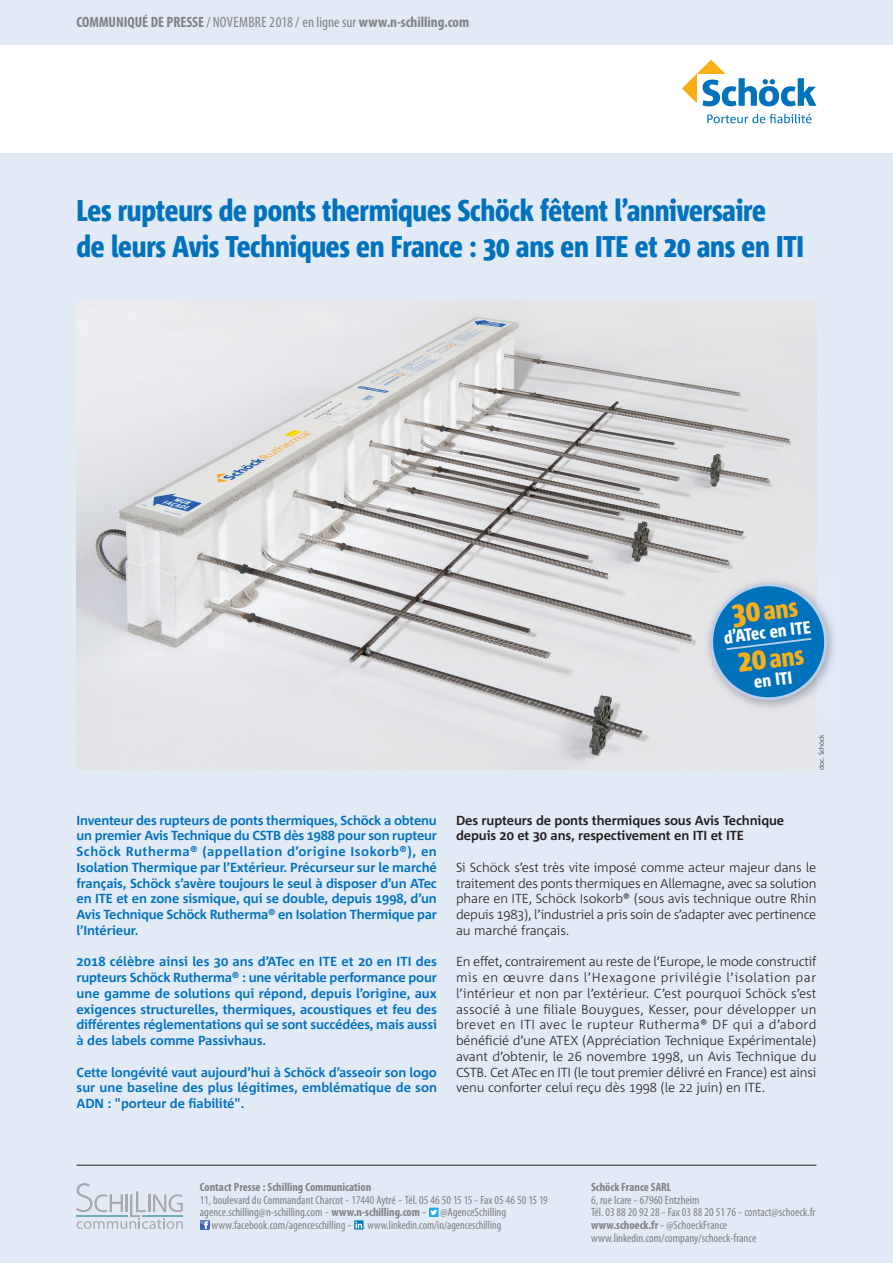
<style>
.page{position:relative;width:893px;height:1263px;background:#fff}
.page>*{position:absolute;margin:0;border:0;box-sizing:border-box;transform-origin:0 0}
.t1{font:800 30px/36px "Corpid E1 s Cd";letter-spacing:-.01em;color:#0072bc}
.t2{font:800 26.4px "Corpid E1 s Cd";color:#faaf18}
.t3{font:800 17.55px "Corpid E1 s Cd";color:#fff}
.t4{font:700 condensed 15px "Myriad Pro";color:#808285}
.t5{font:700 13.2px/15.8px "Corpid E1 s";letter-spacing:-.01em;color:#0072bc;text-align:justify}
.t6{font:300 13.2px/15.8px "Corpid E1 s";letter-spacing:-.015em;color:#231f20;text-align:justify}
.t7{font:700 13.2px/15.8px "Corpid E1 s";letter-spacing:-.01em;color:#231f20}
.t8{font:condensed 12px/12.6px "Myriad Pro";color:#808285}
.t9{font:700 condensed 12px "Myriad Pro";color:#808285}
.t10{font:condensed 12px "Myriad Pro";color:#808285;scale:.95 1}
.t11{font:300 6.75px "Corpid E1 s";letter-spacing:-.01em;color:#231f20}
.s1{font-weight:400}
.s2{font-size:31.5px}
.s3{font-stretch:normal}
.s4{font-weight:700}
</style>
<div class="page">
<div style="left:0;top:0;width:893px;height:45px;background:#e2eaf6"></div>
<div style="left:0;top:153px;width:893px;height:1110px;background:#e2eaf6"></div>
<svg style="left:682px;top:60px;width:134px;height:46px"></svg>
<svg style="left:707px;top:114px;width:104px;height:9px"></svg>
<svg style="left:77px;top:1183px;width:106px;height:46px"></svg>
<div style="left:429px;top:1207px;width:9px;height:10px;background:#24aae1"></div>
<svg style="left:430px;top:1209px;width:7px;height:6px"></svg>
<svg style="left:200px;top:1220px;width:9px;height:10px"></svg>
<svg style="left:354px;top:1220px;width:11px;height:10px"></svg>
<hr style="left:77px;top:1165px;width:739px;height:1px;background:#231f20">
<img style="left:77px;top:302px;width:739px;height:468px">
<img style="left:700px;top:573px;width:134px;height:143px">
<svg style="left:710px;top:583px;width:117px;height:117px;background:#3f90c7"></svg>
<p class="t4" style="left:77px;top:17px;width:394px">COMMUNIQUÉ DE PRESSE <span class="s1">/ NOVEMBRE 2018 / en ligne sur</span> www.n-schilling.com</p>
<h1 class="t1" style="left:77px;top:195px;width:729px">Les rupteurs de ponts thermiques Schöck fêtent l’anniversaire<br>de leurs Avis Techniques en France : 30 ans en ITE et 20 ans en ITI</h1>
<h2 class="t2" style="left:731px;top:604px;width:68px;rotate:-7deg"><span class="s2">30</span> ans</h2>
<h3 class="t3" style="left:723px;top:630px;width:89px;rotate:-7deg">d’ATec en ITE</h3>
<h2 class="t2" style="left:737px;top:652px;width:68px;rotate:-7deg"><span class="s2">20</span> ans</h2>
<h3 class="t3" style="left:753px;top:675px;width:40px;rotate:-7deg">en ITI</h3>
<p class="t5" style="left:77px;top:813px;width:362px">Inventeur des rupteurs de ponts thermiques, Schöck a obtenu un premier Avis Technique du CSTB dès 1988 pour son rupteur Schöck Rutherma® (appellation d’origine Isokorb®), en Isolation Thermique par l’Extérieur. Précurseur sur le marché français, Schöck s’avère toujours le seul à disposer d’un ATec en ITE et en zone sismique, qui se double, depuis 1998, d’un Avis Technique Schöck Rutherma® en Isolation Thermique par l’Intérieur.</p>
<p class="t5" style="left:77px;top:955px;width:362px">2018 célèbre ainsi les 30 ans d’ATec en ITE et 20 en ITI des rupteurs Schöck Rutherma® : une véritable performance pour une gamme de solutions qui répond, depuis l’origine, aux exigences structurelles, thermiques, acoustiques et feu des différentes réglementations qui se sont succédées, mais aussi à des labels comme Passivhaus.</p>
<p class="t5" style="left:77px;top:1065px;width:362px">Cette longévité vaut aujourd’hui à Schöck d’asseoir son logo sur une baseline des plus légitimes, emblématique de son ADN : "porteur de fiabilité".</p>
<p class="t11" style="left:819px;top:770px;width:37px;rotate:-90deg">doc. Schöck</p>
<p class="t7" style="left:456px;top:813px;width:330px">Des rupteurs de ponts thermiques sous Avis Technique depuis 20 et 30 ans, respectivement en ITI et ITE</p>
<p class="t6" style="left:456px;top:860px;width:362px">Si Schöck s’est très vite imposé comme acteur majeur dans le traitement des ponts thermiques en Allemagne, avec sa solution phare en ITE, Schöck Isokorb® (sous avis technique outre Rhin depuis 1983), l’industriel a pris soin de s’adapter avec pertinence au marché français.</p>
<p class="t6" style="left:456px;top:955px;width:362px">En effet, contrairement au reste de l’Europe, le mode constructif mis en œuvre dans l’Hexagone privilégie l’isolation par l’intérieur et non par l’extérieur. C’est pourquoi Schöck s’est associé à une filiale Bouygues, Kesser, pour développer un brevet en ITI avec le rupteur Rutherma® DF qui a d’abord bénéficié d’une ATEX (Appréciation Technique Expérimentale) avant d’obtenir, le 26 novembre 1998, un Avis Technique du CSTB. Cet ATec en ITI (le tout premier délivré en France) est ainsi venu conforter celui reçu dès 1998 (le 22 juin) en ITE.</p>
<p class="t9" style="left:200px;top:1183px;width:173px">Contact Presse : Schilling Communication</p>
<p class="t8" style="left:200px;top:1194px;width:349px">11, boulevard du Commandant Charcot -17440 Aytré <span class="s3">-</span> Tél. 05 46 50 15 15 -Fax 05 46 50 15 19</p>
<p class="t8" style="left:200px;top:1207px;width:308px">agence.schilling@n-schilling.com <span class="s3">-</span> <span class="s4">www.n-schilling.com</span> <span class="s3">-</span> @AgenceSchilling</p>
<p class="t8" style="left:211px;top:1220px;width:142px">www.facebook.com/agenceschilling -</p>
<p class="t10" style="left:367px;top:1221px;width:142px">www.linkedin.com/in/agenceschilling</p>
<p class="t9" style="left:591px;top:1183px;width:82px">Schöck France SARL</p>
<p class="t8" style="left:591px;top:1194px;width:226px">6, rue Icare -67960 Entzheim<br>Tél. 03 88 20 92 28 -Fax 03 88 20 51 76 -contact@schoeck.fr <span class="s4">www.schoeck.fr</span> - @SchoeckFrance www.linkedin.com/company/schoeck-france</p>
</div>
